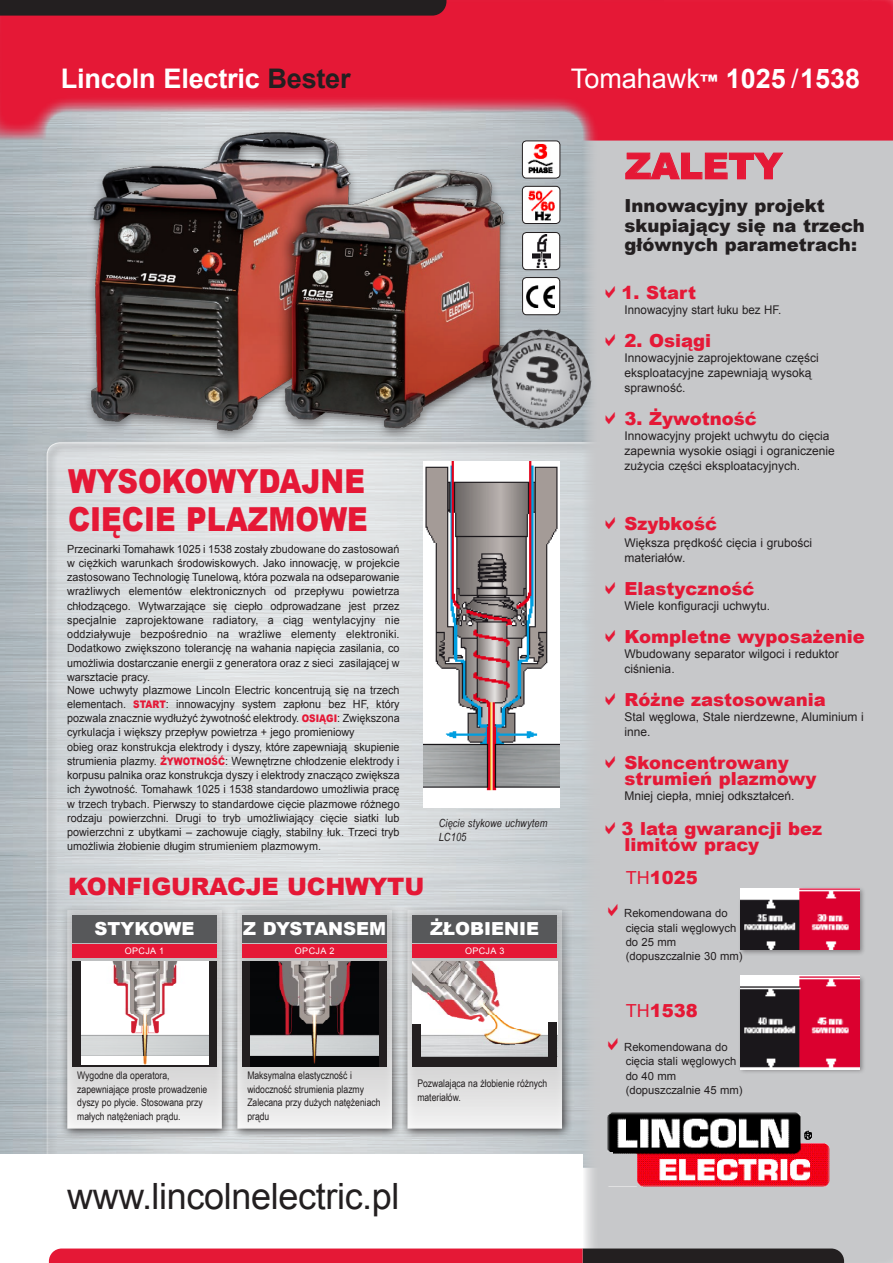
<style>
.page{position:relative;width:893px;height:1263px;background:#fff}
.page>*{position:absolute;margin:0;border:0;box-sizing:border-box;transform-origin:0 0}
.ades{font:36.15px "Arial";letter-spacing:-.01em;color:#231f20}
.t1{font:900 36px "Arial";letter-spacing:-.005em;color:#e51836}
.Normaal{font:900 33px "Arial";color:#e51836;scale:.86 1}
.Normaal-2{font:700 27px "Arial";letter-spacing:-.01em;color:#fff}
.t2{font:27px "Arial";color:#fff}
.Normaal-3{font:900 24px "Arial";letter-spacing:-.01em;color:#e51836}
.a_tekst_opsomming_ac{font:900 18px/16.5px "Arial";color:#e51836}
.a_tekst_opsomming_ac-2{font:900 18px/19.5px "Arial";color:#231f20}
.Normaal-4{font:900 18px "Arial";color:#fff}
.a_tekst_opsomming_ac-3{font:12px/15px "Arial";color:#231f20}
.a_tekst_opsomming_ac-4{font:12px "Arial";color:#231f20;scale:.96 1}
.Normaal-5{font:11.25px/14.2px "Arial";color:#231f20;text-align:justify;scale:.96 1}
.a_tekst_opsomming_ac-5{font:11.25px "Arial";color:#231f20}
.Normaal-6{font:italic 11.25px/14.2px "Arial Narrow";letter-spacing:.01em;color:#231f20}
.Normaal-7{font:10.5px/13.5px "Arial Narrow";color:#231f20}
.Normaal-8{font:9px "Arial";letter-spacing:.04em;color:#fff}
.s1{color:#231f20}
.s2{font-weight:900;font-size:18.6px}
.s3{font-weight:700}
.s4{font-weight:900;font-size:10.5px;color:#e51836}
.s5{font-weight:400}
</style>
<div class="page">
<svg style="left:47px;top:442px;width:536px;height:712px;background:#d7dbdd"></svg>
<div style="left:583px;top:141px;width:310px;height:1122px;background:#c7c8ca"></div>
<svg style="left:0;top:0;width:893px;height:141px;background:#e12b46"></svg>
<svg style="left:625px;top:152px;width:158px;height:28px"></svg>
<img style="left:608px;top:1113px;width:221px;height:73px">
<div style="left:0;top:0;width:446px;height:16px;background:#231f20"></div>
<svg style="left:49px;top:1248px;width:795px;height:15px;background:#a82236"></svg>
<div style="left:738px;top:974px;width:134px;height:116px;background:#231f20;opacity:.4"></div>
<img style="left:740px;top:975px;width:120px;height:94px">
<div style="left:738px;top:886px;width:134px;height:78px;background:#231f20;opacity:.4"></div>
<img style="left:740px;top:888px;width:120px;height:61px">
<img style="left:424px;top:514px;width:135px;height:293px">
<div style="left:59px;top:902px;width:180px;height:244px;background:#231f20;opacity:.94"></div>
<svg style="left:67px;top:910px;width:155px;height:218px;background:#dcdcdc"></svg>
<div style="left:72px;top:961px;width:145px;height:106px;background:#231f20"></div>
<img style="left:81px;top:961px;width:128px;height:104px">
<div style="left:72px;top:944px;width:145px;height:14px;background:#e51836"></div>
<div style="left:72px;top:915px;width:145px;height:27px;background:#57585a"></div>
<div style="left:229px;top:902px;width:180px;height:244px;background:#231f20;opacity:.94"></div>
<svg style="left:237px;top:910px;width:155px;height:218px;background:#ddd"></svg>
<div style="left:242px;top:961px;width:145px;height:106px;background:#231f20"></div>
<img style="left:251px;top:961px;width:127px;height:106px">
<div style="left:242px;top:944px;width:145px;height:14px;background:#e51836"></div>
<div style="left:242px;top:915px;width:145px;height:27px;background:#57585a"></div>
<div style="left:399px;top:902px;width:180px;height:244px;background:#231f20;opacity:.94"></div>
<svg style="left:407px;top:910px;width:155px;height:218px;background:#dbdbdc"></svg>
<div style="left:412px;top:961px;width:145px;height:106px;background:#231f20"></div>
<img style="left:412px;top:961px;width:145px;height:95px">
<div style="left:412px;top:944px;width:145px;height:14px;background:#e51836"></div>
<div style="left:412px;top:915px;width:145px;height:27px;background:#57585a"></div>
<div style="left:412px;top:1024px;width:9px;height:37px;background:#231f20"></div>
<div style="left:549px;top:1022px;width:8px;height:37px;background:#231f20"></div>
<div style="left:83px;top:127px;width:490px;height:387px;background:#231f20;opacity:.5"></div>
<img style="left:89px;top:129px;width:431px;height:311px">
<img style="left:485px;top:324px;width:107px;height:111px">
<div style="left:607px;top:1154px;width:30px;height:32px;background:#c7c8ca"></div>
<div style="left:801px;top:1112px;width:28px;height:18px;background:#c7c8ca"></div>
<svg style="left:826px;top:1182px;width:4px;height:4px"></svg>
<svg style="left:801px;top:1130px;width:28px;height:16px"></svg>
<svg style="left:608px;top:1150px;width:5px;height:4px"></svg>
<svg style="left:636px;top:1182px;width:5px;height:5px"></svg>
<p class="Normaal-2" style="left:61px;top:61px;width:292px">Lincoln Electric <span class="s1">Bester</span></p>
<p class="t2" style="left:571px;top:61px;width:291px">Tomahawk<span class="s2">™</span> <span class="s3">1025</span> /<span class="s3">1538</span></p>
<p class="Normaal" style="left:68px;top:457px;width:347px">Wysokowydajne</p>
<p class="Normaal" style="left:68px;top:495px;width:350px">cięcie plazmowe</p>
<p class="Normaal-5" style="left:67px;top:541px;width:348px">Przecinarki Tomahawk 1025 i 1538 zostały zbudowane do zastosowań w ciężkich warunkach środowiskowych. Jako innowację, w projekcie zastosowano Technologię Tunelową, która pozwala na odseparowanie wrażliwych elementów elektronicznych od przepływu powietrza chłodzącego. Wytwarzające się ciepło odprowadzane jest przez specjalnie zaprojektowane radiatory, a ciąg wentylacyjny nie oddziaływuje bezpośrednio na wrażliwe elementy elektroniki.<br>Dodatkowo zwiększono tolerancję na wahania napięcia zasilania, co umożliwia dostarczanie energii z generatora oraz z sieci zasilającej w warsztacie pracy.</p>
<p class="Normaal-5" style="left:67px;top:683px;width:348px">Nowe uchwyty plazmowe Lincoln Electric koncentrują się na trzech elementach. <span class="s4">Start</span>: innowacyjny system zapłonu bez HF, który pozwala znacznie wydłużyć żywotność elektrody. <span class="s4">Osiągi</span>: Zwiększona cyrkulacja i większy przepływ powietrza + jego promieniowy</p>
<p class="Normaal-5" style="left:67px;top:739px;width:348px">obieg oraz konstrukcja elektrody i dyszy, które zapewniają skupienie strumienia plazmy. <span class="s4">żywotność</span>: Wewnętrzne chłodzenie elektrody i korpusu palnika oraz konstrukcja dyszy i elektrody znacząco zwiększa ich żywotność. Tomahawk 1025 i 1538 standardowo umożliwia pracę w trzech trybach. Pierwszy to standardowe cięcie plazmowe różnego rodzaju powierzchni. Drugi to tryb umożliwiający cięcie siatki lub powierzchni z ubytkami – zachowuje ciągły, stabilny łuk. Trzeci tryb umożliwia żłobienie długim strumieniem plazmowym.</p>
<p class="Normaal-3" style="left:68px;top:869px;width:358px">konfiguracje uchwytu</p>
<p class="Normaal-6" style="left:439px;top:816px;width:110px">Cięcie stykowe uchwytem<br>LC105</p>
<p class="Normaal-4" style="left:95px;top:916px;width:15px">STYKO</p>
<p class="Normaal-4" style="left:164px;top:916px;width:30px">WE</p>
<p class="Normaal-8" style="left:125px;top:945px;width:41px">Opcja 1</p>
<p class="Normaal-4" style="left:243px;top:916px;width:144px">Z dystansem</p>
<p class="Normaal-8" style="left:295px;top:945px;width:41px">OPcja 2</p>
<p class="Normaal-4" style="left:430px;top:916px;width:110px">żłobienie</p>
<p class="Normaal-8" style="left:465px;top:945px;width:41px">Opcja 3</p>
<p class="Normaal-7" style="left:77px;top:1068px;width:132px">Wygodne dla operatora, zapewniające proste prowadzenie dyszy po płycie. Stosowana przy małych natężeniach prądu.</p>
<p class="Normaal-7" style="left:247px;top:1068px;width:135px">Maksymalna elastyczność i widoczność strumienia plazmy<br>Zalecana przy dużych natężeniach prądu</p>
<p class="Normaal-7" style="left:417px;top:1076px;width:131px">Pozwalająca na żłobienie różnych materiałów.</p>
<p class="ades" style="left:67px;top:1172px;width:334px">www.lincolnelectric.pl</p>
<p class="t1" style="left:625px;top:140px;width:159px">zalety</p>
<p class="a_tekst_opsomming_ac-2" style="left:625px;top:196px;width:242px;text-indent:-24px">I nnowacyjny projekt skupiający się na trzech głównych parametrach:</p>
<p class="a_tekst_opsomming_ac" style="left:622px;top:284px;width:76px">1. Start</p>
<p class="a_tekst_opsomming_ac-4" style="left:625px;top:302px;width:165px">Innowacyjny start łuku bez HF.</p>
<p class="a_tekst_opsomming_ac" style="left:625px;top:332px;width:88px">2. Osiągi</p>
<p class="a_tekst_opsomming_ac-3" style="left:625px;top:351px;width:196px">Innowacyjnie zaprojektowane części eksploatacyjne zapewniają wysoką sprawność.</p>
<p class="a_tekst_opsomming_ac" style="left:625px;top:410px;width:134px">3. Żywotność</p>
<p class="a_tekst_opsomming_ac-3" style="left:625px;top:429px;width:212px">Innowacyjny projekt uchwytu do cięcia zapewnia wysokie osiągi i ograniczenie zużycia części eksploatacyjnych.</p>
<p class="a_tekst_opsomming_ac" style="left:625px;top:515px;width:94px">Szybkość</p>
<p class="a_tekst_opsomming_ac-3" style="left:625px;top:535px;width:189px">Większa prędkość cięcia i grubości materiałów.</p>
<p class="a_tekst_opsomming_ac" style="left:625px;top:580px;width:131px">Elastyczność</p>
<p class="a_tekst_opsomming_ac-3" style="left:625px;top:598px;width:147px">Wiele konfiguracji uchwytu.</p>
<p class="a_tekst_opsomming_ac" style="left:625px;top:628px;width:242px">Kompletne wyposażenie</p>
<p class="a_tekst_opsomming_ac-3" style="left:625px;top:646px;width:216px">Wbudowany separator wilgoci i reduktor ciśnienia.</p>
<p class="a_tekst_opsomming_ac" style="left:625px;top:691px;width:203px">Różne zastosowania</p>
<p class="a_tekst_opsomming_ac-3" style="left:625px;top:709px;width:241px">Stal węglowa, Stale nierdzewne, Aluminium i inne.</p>
<p class="a_tekst_opsomming_ac" style="left:625px;top:754px;width:193px">Skoncentrowany strumień plazmowy</p>
<p class="a_tekst_opsomming_ac-3" style="left:625px;top:789px;width:171px">Mniej ciepła, mniej odkształceń.</p>
<p class="a_tekst_opsomming_ac" style="left:622px;top:820px;width:202px">3 lata gwarancji bez limitów pracy</p>
<p class="a_tekst_opsomming_ac" style="left:626px;top:868px;width:74px"><span class="s5">TH</span>1025</p>
<p class="a_tekst_opsomming_ac-5" style="left:624px;top:906px;width:105px">Rekomendowana do</p>
<p class="a_tekst_opsomming_ac-5" style="left:626px;top:920px;width:112px">cięcia stali węglowych</p>
<p class="a_tekst_opsomming_ac-5" style="left:626px;top:935px;width:52px">do 25 mm</p>
<p class="a_tekst_opsomming_ac-5" style="left:626px;top:949px;width:118px">(dopuszczalnie 30 mm)</p>
<p class="a_tekst_opsomming_ac" style="left:626px;top:1002px;width:74px"><span class="s5">TH</span>1538</p>
<p class="a_tekst_opsomming_ac-5" style="left:624px;top:1040px;width:105px">Rekomendowana do</p>
<p class="a_tekst_opsomming_ac-5" style="left:626px;top:1054px;width:112px">cięcia stali węglowych</p>
<p class="a_tekst_opsomming_ac-5" style="left:626px;top:1068px;width:52px">do 40 mm</p>
<p class="a_tekst_opsomming_ac-5" style="left:626px;top:1082px;width:118px">(dopuszczalnie 45 mm)</p>
</div>
